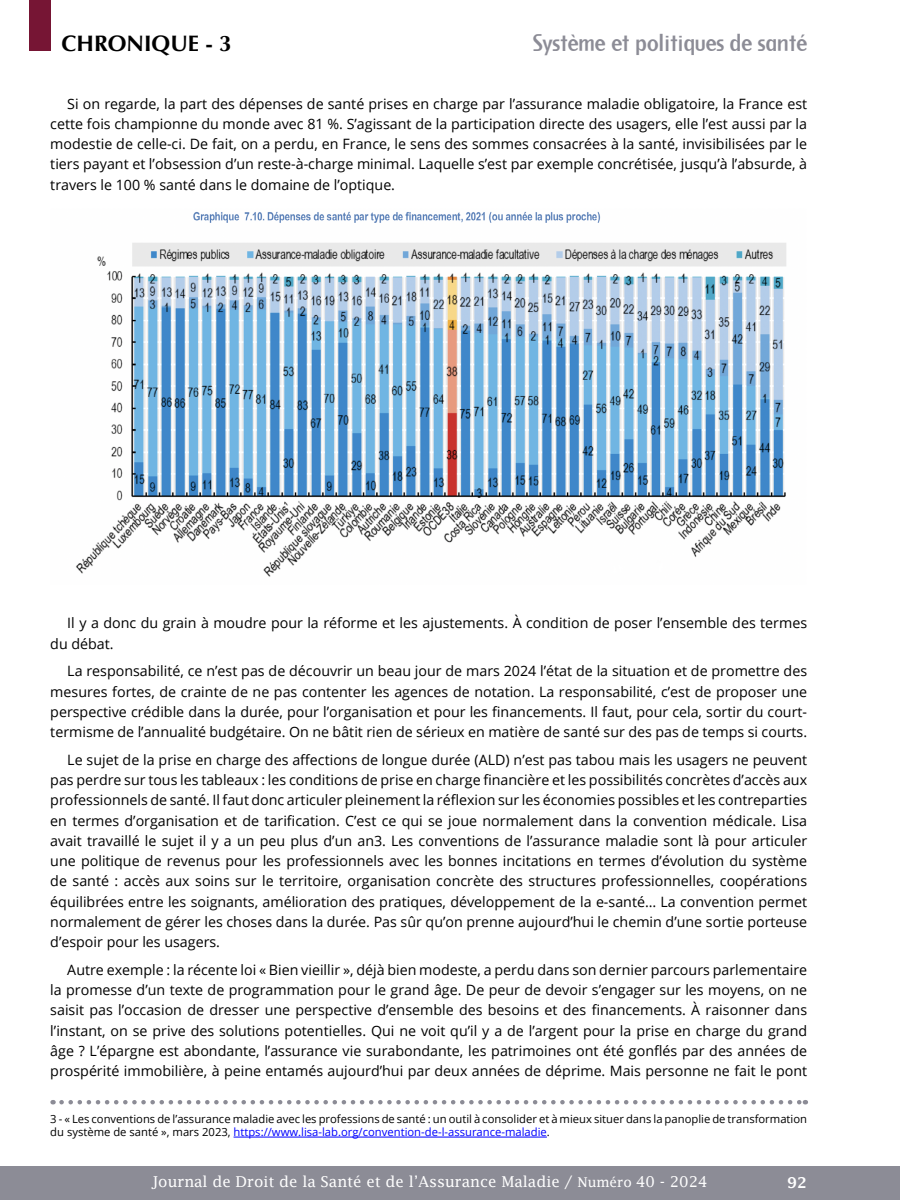
<style>
.page{position:relative;width:900px;height:1200px;background:#fff}
.page>*{position:absolute;margin:0;border:0;box-sizing:border-box;transform-origin:0 0}
.t1{font:27px "Berkeley";color:#8c8c96}
.t2{font:700 22.5px "Optima";color:#000}
.t3{font:15px "Lucida Fax";color:#fff}
.t4{font:600 15px "Lucida Fax";color:#fff}
.RTDS_Texte{font:14.25px/20.2px "Open Sans";color:#000;text-align:justify}
.t5{font:13.5px "Lucida Fax";color:#fff}
.RTDS_Note{font:11.25px/12.8px "Open Sans";color:#000}
.s1{color:#00f}
</style>
<div class="page">
<div style="left:0;top:1167px;width:900px;height:33px;background:#8c8c96"></div>
<div style="left:30px;top:0;width:21px;height:51px;background:#761534"></div>
<img style="left:76px;top:211px;width:710px;height:366px">
<svg style="left:62px;top:1100px;width:744px;height:4px"></svg>
<hr style="left:234px;top:1137px;width:313px;height:1px;background:#00f">
<h2 class="t2" style="left:62px;top:31px;width:172px">CHRONIQUE - 3</h2>
<h1 class="t1" style="left:533px;top:30px;width:275px">Système et politiques de santé</h1>
<p class="RTDS_Texte" style="left:50px;top:93px;width:758px;text-indent:17px">Si on regarde, la part des dépenses de santé prises en charge par l’assurance maladie obligatoire, la France est cette fois championne du monde avec 81 %. S’agissant de la participation directe des usagers, elle l’est aussi par la modestie de celle-ci. De fait, on a perdu, en France, le sens des sommes consacrées à la santé, invisibilisées par le tiers payant et l’obsession d’un reste-à-charge minimal. Laquelle s’est par exemple concrétisée, jusqu’à l’absurde, à travers le 100 % santé dans le domaine de l’optique.</p>
<p class="RTDS_Texte" style="left:50px;top:613px;width:758px;text-indent:17px">Il y a donc du grain à moudre pour la réforme et les ajustements. À condition de poser l’ensemble des termes du débat.</p>
<p class="RTDS_Texte" style="left:50px;top:661px;width:758px;text-indent:17px">La responsabilité, ce n’est pas de découvrir un beau jour de mars 2024 l’état de la situation et de promettre des mesures fortes, de crainte de ne pas contenter les agences de notation. La responsabilité, c’est de proposer une perspective crédible dans la durée, pour l’organisation et pour les financements. Il faut, pour cela, sortir du court&shy;termisme de l’annualité budgétaire. On ne bâtit rien de sérieux en matière de santé sur des pas de temps si courts.</p>
<p class="RTDS_Texte" style="left:50px;top:749px;width:758px;text-indent:17px">Le sujet de la prise en charge des affections de longue durée (ALD) n’est pas tabou mais les usagers ne peuvent pas perdre sur tous les tableaux : les conditions de prise en charge financière et les possibilités concrètes d’accès aux professionnels de santé. Il faut donc articuler pleinement la réflexion sur les économies possibles et les contreparties en termes d’organisation et de tarification. C’est ce qui se joue normalement dans la convention médicale. Lisa avait travaillé le sujet il y a un peu plus d’un an3. Les conventions de l’assurance maladie sont là pour articuler une politique de revenus pour les professionnels avec les bonnes incitations en termes d’évolution du système de santé : accès aux soins sur le territoire, organisation concrète des structures professionnelles, coopérations équilibrées entre les soignants, amélioration des pratiques, développement de la e-santé… La convention permet normalement de gérer les choses dans la durée. Pas sûr qu’on prenne aujourd’hui le chemin d’une sortie porteuse d’espoir pour les usagers.</p>
<p class="RTDS_Texte" style="left:50px;top:959px;width:758px;text-indent:17px">Autre exemple : la récente loi « Bien vieillir », déjà bien modeste, a perdu dans son dernier parcours parlementaire la promesse d’un texte de programmation pour le grand âge. De peur de devoir s’engager sur les moyens, on ne saisit pas l’occasion de dresser une perspective d’ensemble des besoins et des financements. À raisonner dans l’instant, on se prive des solutions potentielles. Qui ne voit qu’il y a de l’argent pour la prise en charge du grand âge ? L’épargne est abondante, l’assurance vie surabondante, les patrimoines ont été gonflés par des années de prospérité immobilière, à peine entamés aujourd’hui par deux années de déprime. Mais personne ne fait le pont</p>
<p class="RTDS_Note" style="left:50px;top:1113px;width:758px">3 - « Les conventions de l’assurance maladie avec les professions de santé : un outil à consolider et à mieux situer dans la panoplie de transformation du système de santé », mars 2023, <span class="s1">https://www.lisa-lab.org/convention-de-l-assurance-maladie</span>.</p>
<p class="t3" style="left:152px;top:1173px;width:422px">Journal de Droit de la S nté et de l’Assurance Maladie /</p>
<p class="t3" style="left:172px;top:1173px;width:422px">Journal de Droit de la Santé et de l’Assurance Maladie /</p>
<p class="t3" style="left:636px;top:1173px;width:93px">40 - 20 420</p>
<p class="t3" style="left:656px;top:1173px;width:20px">26</p>
<p class="t3" style="left:656px;top:1173px;width:73px">18 - 2017</p>
<p class="t4" style="left:787px;top:1174px;width:21px">92</p>
<p class="t3" style="left:665px;top:1173px;width:11px">9</p>
<p class="t5" style="left:577px;top:1175px;width:56px">Numéro</p>
<p class="t5" style="left:597px;top:1175px;width:56px">Numéro</p>
</div>
